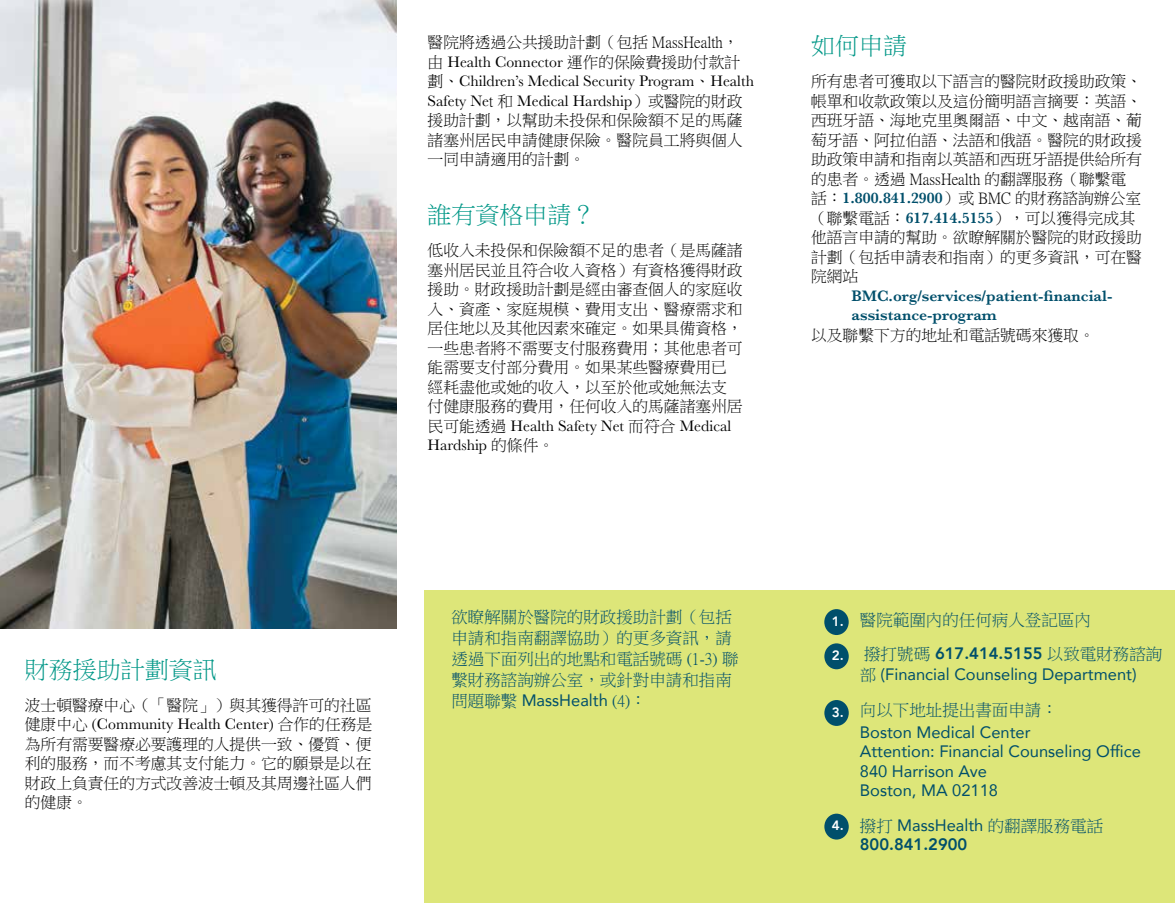
<style>
.page{position:relative;width:1175px;height:918px;background:#fff}
.page>*{position:absolute;margin:0;border:0;box-sizing:border-box;transform-origin:0 0}
.t1{font:24px "P Ming Li U";color:#009787}
.t2{font:16.5px/19.5px "Avenir";color:#004f6b}
.t3{font:16.5px/21px "P Ming Li U";color:#004f6b}
.t4{font:800 16.5px/19.5px "Avenir";color:#004f6b}
.t5{font:15.75px/19.5px "P Ming Li U";color:#000;text-align:justify}
.t6{font:15.75px/19.5px "Baskerville";color:#000}
.t7{font:600 15.75px/19.5px "Baskerville";color:#004f6b}
.t8{font:800 13.5px "Avenir";color:#fff}
.s1{font-family:"P Ming Li U"}
.s2{font-family:"Baskerville";font-weight:600;color:#004f6b}
.s3{font-weight:800}
.s4{font-family:"P Ming Li U";font-weight:400}
.s5{font-weight:400}
</style>
<div class="page">
<img style="left:0;top:0;width:397px;height:629px">
<div style="left:424px;top:591px;width:751px;height:312px;background:#dde679"></div>
<div style="left:824px;top:609px;width:24px;height:26px;background:#004f6b;border-radius:50%"></div>
<div style="left:824px;top:643px;width:24px;height:26px;background:#004f6b;border-radius:50%"></div>
<div style="left:824px;top:700px;width:24px;height:26px;background:#004f6b;border-radius:50%"></div>
<div style="left:824px;top:814px;width:24px;height:26px;background:#004f6b;border-radius:50%"></div>
<p class="t5" style="left:427px;top:33px;width:312px">醫院將透過公共援助計劃（包括 MassHealth，</p>
<p class="t6" style="left:427px;top:52px;width:328px"><span class="s1">由</span> Health Connector <span class="s1">運作的保險費援助付款計劃、</span>Children’s Medical Security Program<span class="s1">、</span>Health<br>Safety Ne<span class="s1">t 和</span> Medical Hardship<span class="s1">）或醫院的財政</span></p>
<p class="t5" style="left:427px;top:111px;width:316px">援助計劃，以幫助未投保和保險額不足的馬薩諸塞州居民申請健康保險。醫院員工將與個人一同申請適用的計劃。</p>
<h1 class="t1" style="left:427px;top:203px;width:169px">誰有資格申請？</h1>
<p class="t5" style="left:427px;top:241px;width:316px;text-align:left">低收入未投保和保險額不足的患者（是馬薩諸塞州居民並且符合收入資格）有資格獲得財政援助。財政援助計劃是經由審查個人的家庭收入、資產、家庭規模、費用支出、醫療需求和居住地以及其他因素來確定。如果具備資格，一些患者將不需要支付服務費用；其他患者可能需要支付部分費用。如果某些醫療費用已經耗盡他或她的收入，以至於他或她無法支付健康服務的費用，任何收入的馬薩諸塞州居</p>
<p class="t6" style="left:427px;top:416px;width:305px"><span class="s1">民可能透過</span> Health Safety Net <span class="s1">而符合</span> Medical<br>Hardship <span class="s1">的條件。</span></p>
<h1 class="t1" style="left:811px;top:34px;width:97px">如何申請</h1>
<p class="t5" style="left:811px;top:72px;width:332px;text-align:left">所有患者可獲取以下語言的醫院財政援助政策、帳單和收款政策以及這份簡明語言摘要：英語、西班牙語、海地克里奧爾語、中文、越南語、葡萄牙語、阿拉伯語、法語和俄語。醫院的財政援助政策申請和指南以英語和西班牙語提供給所有的患者。透過 MassHealth 的翻譯服務（聯繫電話：<span class="s2">1.800.841.2900</span>）或 BMC 的財務諮詢辦公室（聯繫電話：<span class="s2">617.414.5155</span>），可以獲得完成其他語言申請的幫助。欲瞭解關於醫院的財政援助計劃（包括申請表和指南）的更多資訊，可在醫院網站</p>
<p class="t7" style="left:851px;top:286px;width:262px">BMC.org/services/patient-financial&shy;assistance-program</p>
<p class="t5" style="left:811px;top:325px;width:285px">以及聯繫下方的地址和電話號碼來獲取。</p>
<h1 class="t1" style="left:25px;top:658px;width:193px">財務援助計劃資訊</h1>
<p class="t5" style="left:25px;top:695px;width:348px">波士頓醫療中心（「醫院」）與其獲得許可的社區</p>
<p class="t6" style="left:25px;top:715px;width:349px"><span class="s1">健康中心 (</span>Community Health Center<span class="s1">) 合作的任務是</span></p>
<p class="t5" style="left:25px;top:734px;width:348px">為所有需要醫療必要護理的人提供一致、優質、便利的服務，而不考慮其支付能力。它的願景是以在財政上負責任的方式改善波士頓及其周邊社區人們的健康。</p>
<p class="t3" style="left:451px;top:606px;width:289px">欲瞭解關於醫院的財政援助計劃（包括申請和指南翻譯協助）的更多資訊，請透過下面列出的地點和電話號碼 (1-3) 聯繫財務諮詢辦公室，或針對申請和指南</p>
<p class="t2" style="left:451px;top:690px;width:197px"><span class="s1">問題聯繫</span> MassHealth <span class="s1">(4)：</span></p>
<p class="t8" style="left:832px;top:611px;width:13px">1.</p>
<p class="t8" style="left:832px;top:645px;width:13px">2.</p>
<p class="t8" style="left:832px;top:702px;width:13px">3.</p>
<p class="t8" style="left:832px;top:815px;width:13px">4.</p>
<p class="t3" style="left:860px;top:609px;width:232px">醫院範圍內的任何病人登記區內</p>
<p class="t2" style="left:860px;top:643px;width:304px;line-height:21px"><span class="s1">撥打號碼</span> <span class="s3">617.414.5155</span> <span class="s1">以致電財務諮詢部</span> (Financial Counseling Department)</p>
<p class="t3" style="left:860px;top:699px;width:199px">向以下地址提出書面申請：</p>
<p class="t2" style="left:860px;top:722px;width:282px">Boston Medical Center<br>Attention: Financial Counseling Office<br>840 Harrison Ave<br>Boston, MA 02118</p>
<p class="t4" style="left:860px;top:815px;width:245px"><span class="s4">撥打</span> <span class="s5">MassHealth</span> <span class="s4">的翻譯服務電話<br></span>800.841.2900</p>
</div>
